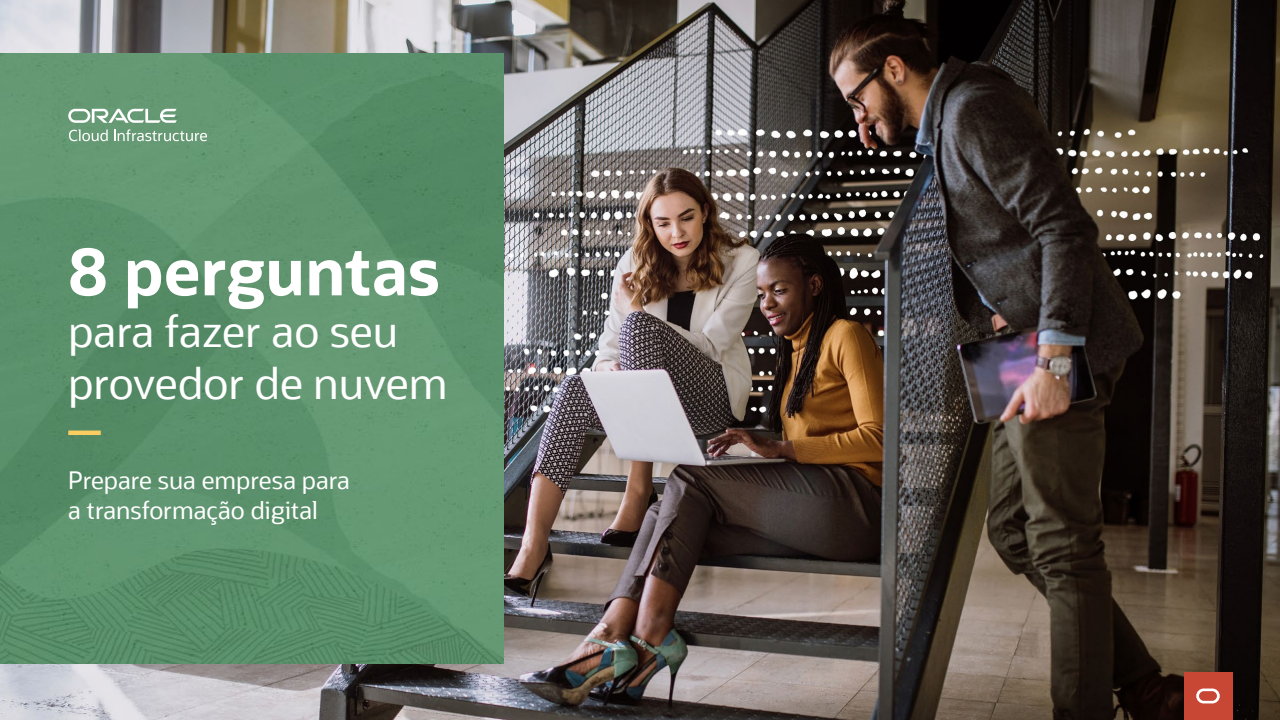
<style>
.page{position:relative;width:1280px;height:720px;background:#fff}
.page>*{position:absolute;margin:0;border:0;box-sizing:border-box;transform-origin:0 0}
.t1{font:700 65px "Oracle Sans";color:#fff}
.t2{font:43px/52px "Oracle Sans";color:#fff}
.t3{font:24px/30px "Oracle Sans";color:#fff}
</style>
<div class="page">
<img style="left:0;top:0;width:1280px;height:720px">
<div style="left:1184px;top:672px;width:48px;height:48px;background:#c74634"></div>
<svg style="left:1196px;top:689px;width:24px;height:14px"></svg>
<img style="left:0;top:53px;width:504px;height:611px">
<hr style="left:68px;top:431px;width:33px;height:4px;background:#facd62">
<svg style="left:68px;top:109px;width:109px;height:14px"></svg>
<svg style="left:69px;top:129px;width:39px;height:12px"></svg>
<svg style="left:114px;top:129px;width:93px;height:12px"></svg>
<p class="t1" style="left:68px;top:231px;width:373px">8 perguntas</p>
<p class="t2" style="left:68px;top:306px;width:381px">para fazer ao seu provedor de nuvem</p>
<p class="t3" style="left:68px;top:466px;width:283px">Prepare sua empresa para a transformação digital</p>
</div>
